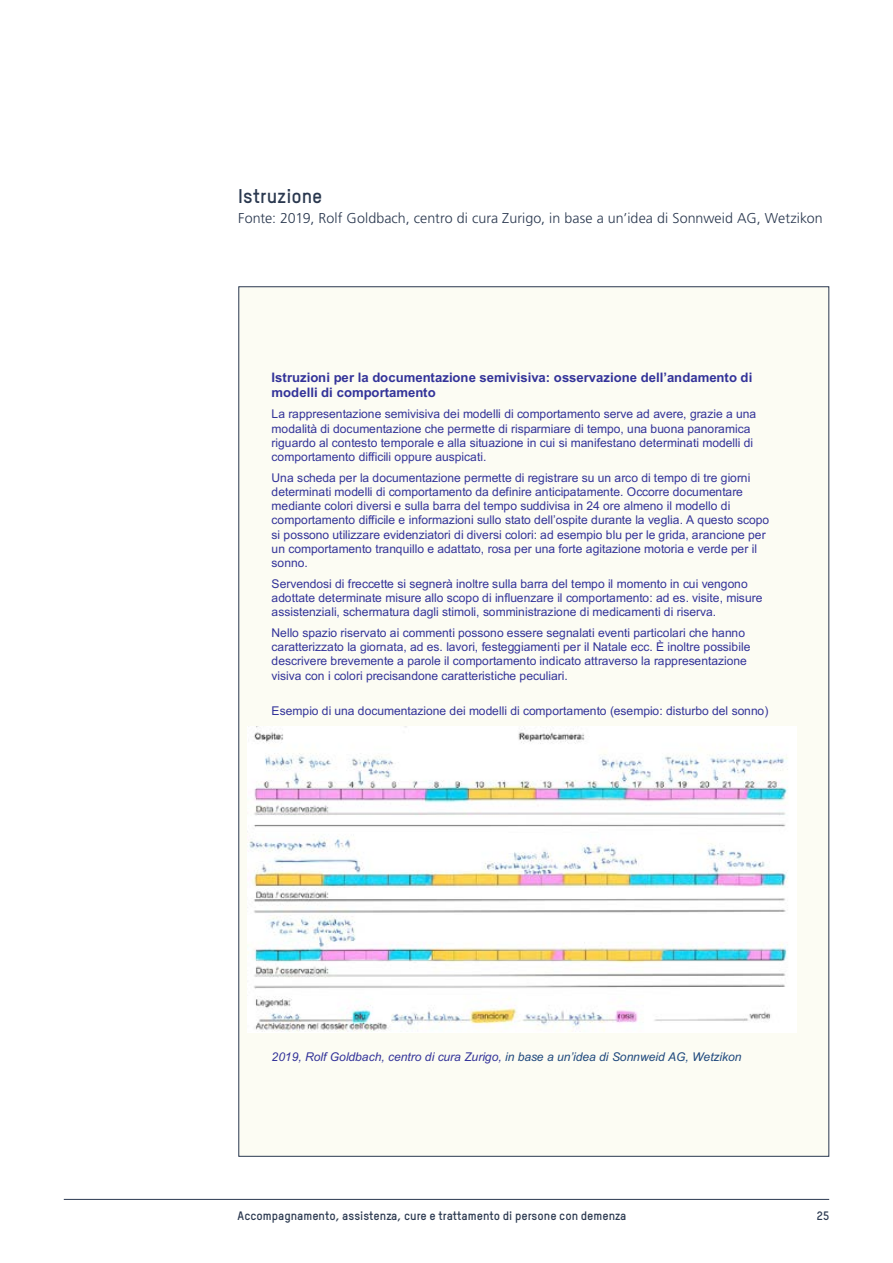
<style>
.page{position:relative;width:893px;height:1263px;background:#fff}
.page>*{position:absolute;margin:0;border:0;box-sizing:border-box;transform-origin:0 0}
.Lauftext_IT{font:700 19.5px "TSTAR";letter-spacing:.005em;color:#2a384f}
.Lauftext_IT-2{font:300 14.25px "Frutiger";letter-spacing:.005em;color:#2a384f}
.t1{font:700 13.05px/15px "Arial";letter-spacing:.005em;color:#339}
.t2{font:12px/14.2px "Arial";color:#339}
.t3{font:italic 12px "Arial";letter-spacing:-.005em;color:#339}
.t4{font:700 12px "TSTAR";color:#2a384f}
.s1{color:#1f497d}
</style>
<div class="page">
<hr style="left:64px;top:1199px;width:765px;height:1px;background:#2a384f">
<div style="left:238px;top:286px;width:591px;height:871px;background:#fcfcf3;border:1px solid #2a384f"></div>
<img style="left:248px;top:726px;width:548px;height:307px">
<p class="Lauftext_IT" style="left:238px;top:184px;width:86px">Istruzione</p>
<p class="Lauftext_IT-2" style="left:238px;top:210px;width:586px">Fonte: 2019, Rolf Goldbach, centro di cura Zurigo, in base a un’idea di Sonnweid AG, Wetzikon</p>
<p class="t1" style="left:272px;top:370px;width:482px">Istruzioni per la documentazione semivisiva: osservazione dell’andamento di modelli di comportamento</p>
<p class="t2" style="left:272px;top:407px;width:486px">La rappresentazione semivisiva dei modelli di comportamento serve ad avere, grazie a una modalità di documentazione che permette di risparmiare di tempo, una buona panoramica riguardo al contesto temporale e alla situazione in cui si manifestano determinati modelli di comportamento difficili oppure auspicati.</p>
<p class="t2" style="left:272px;top:470px;width:499px">Una scheda per la documentazione permette di registrare su un arco di tempo di tre giorni determinati modelli di comportamento da definire anticipatamente. Occorre documentare mediante colori diversi e sulla barra del tempo suddivisa in 24 ore almeno il modello di comportamento difficile e informazioni sullo stato dell’ospite durante la veglia. A questo scopo si possono utilizzare evidenziatori di diversi colori: ad esempio blu per le grida, arancione per un comportamento tranquillo e adattato, rosa per una forte agitazione motoria e verde per il sonno.</p>
<p class="t2" style="left:272px;top:577px;width:492px">Servendosi di freccette si segnerà inoltre sulla barra del tempo il momento in cui vengono adottate determinate misure allo scopo di influenzare il comportamento: ad es. visite, misure assistenziali, schermatura dagli stimoli, somministrazione di medicamenti di riserva.</p>
<p class="t2" style="left:272px;top:626px;width:480px">Nello spazio riservato ai commenti possono essere segnalati eventi particolari che hanno caratterizzato la giornata, ad es. lavori, festeggiamenti per il Natale ecc. È inoltre possibile descrivere brevemente a parole il comportamento indicato attraverso la rappresentazione visiva con i colori precisandone caratteristiche peculiari.</p>
<p class="t2" style="left:272px;top:703px;width:498px">Esempio di una documentazione dei modelli di comportamento (esempio: disturbo del sonno)</p>
<p class="t3" style="left:272px;top:1049px;width:471px">2019, Rolf Goldbach, centro di cura Zurigo, <span class="s1">in base a un’idea di Sonnweid AG, Wetzikon</span></p>
<p class="t4" style="left:238px;top:1208px;width:390px">Accompagnamento, assistenza, cure e trattamento di persone con demenza</p>
<p class="t4" style="left:817px;top:1208px;width:14px">25</p>
</div>
